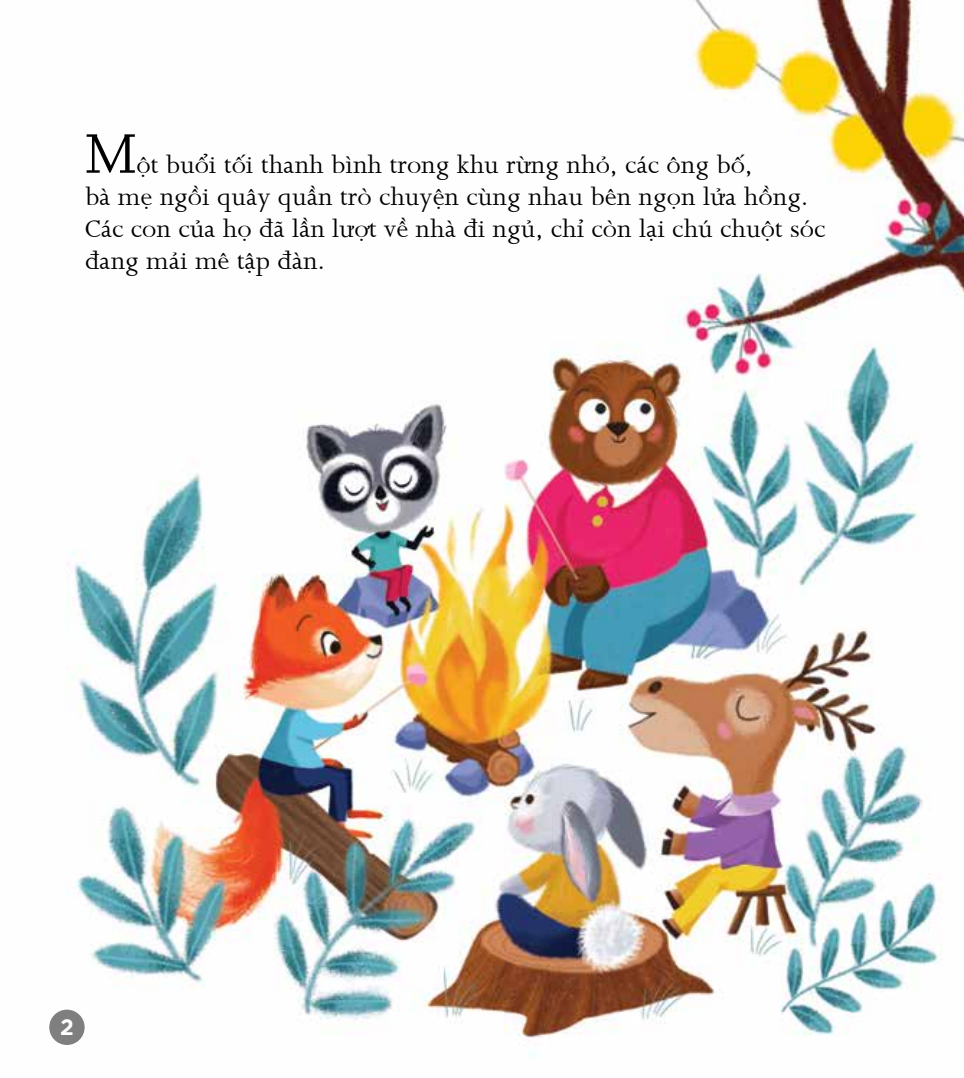
<style>
.page{position:relative;width:964px;height:1078px;background:#fff}
.page>*{position:absolute;margin:0;border:0;box-sizing:border-box;transform-origin:0 0}
.t1{font:64px "Joanna";color:#000}
.t2{font:28px/32px "Joanna";color:#000}
.t3{font:700 22px "i Ciel Gotham";color:#fff}
</style>
<div class="page">
<img style="left:49px;top:0;width:915px;height:1057px">
<div style="left:49px;top:1009px;width:36px;height:35px;background:#7f7f7f;border-radius:50%"></div>
<h1 class="t1" style="left:85px;top:113px;width:53px">M</h1>
<p class="t2" style="left:85px;top:147px;width:742px;text-indent:51px">ột buổi tối thanh bình trong khu rừng nhỏ, các ông bố,<br>bà mẹ ngồi quây quần trò chuyện cùng nhau bên ngọn lửa hồng.<br>Các con của họ đã lần lượt về nhà đi ngủ, chỉ còn lại chú chuột sóc đang mải mê tập đàn.</p>
<p class="t3" style="left:60px;top:1009px;width:15px">2</p>
</div>
